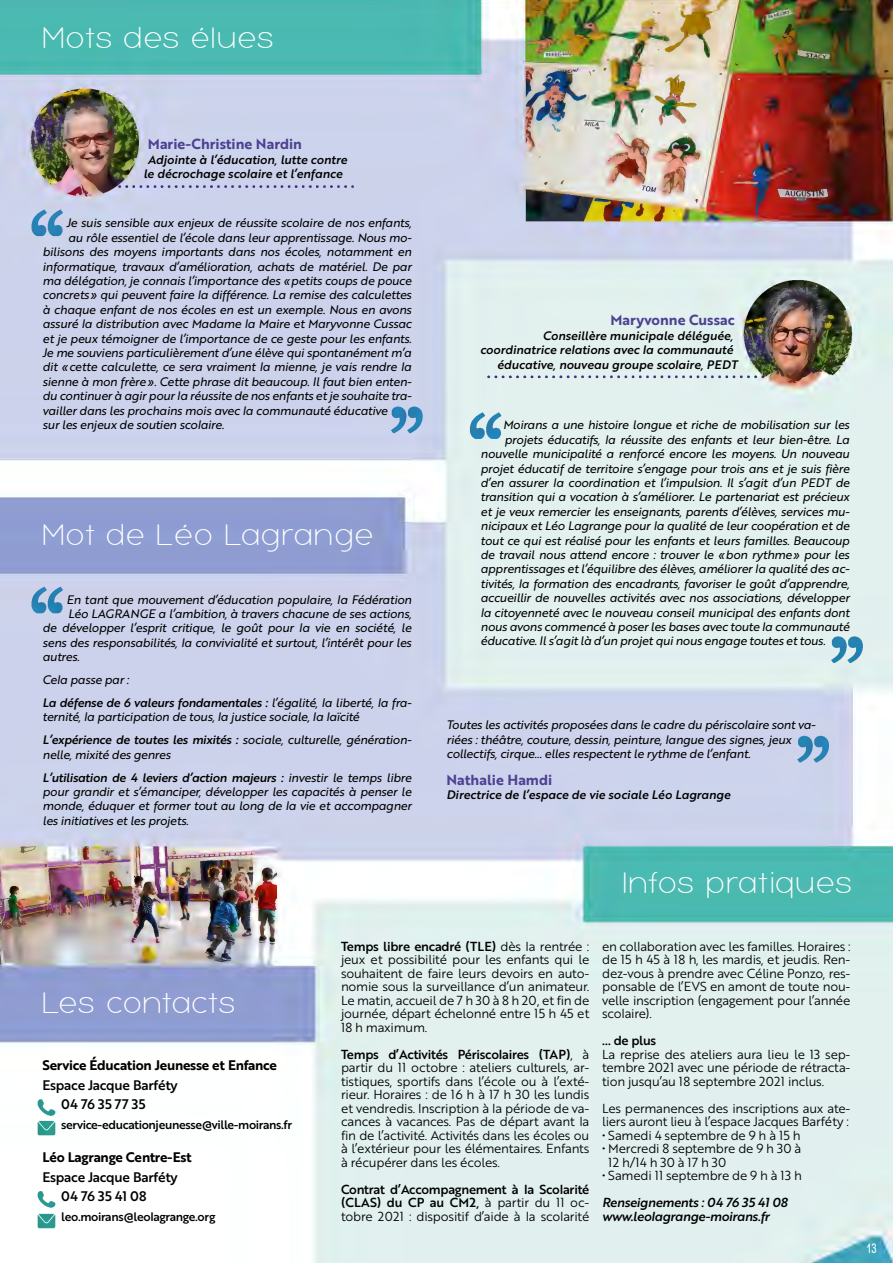
<style>
.page{position:relative;width:893px;height:1263px;background:#fff}
.page>*{position:absolute;margin:0;border:0;box-sizing:border-box;transform-origin:0 0}
.t1{font:200 33px "Bubbleboddy";letter-spacing:.05em;color:#fff}
.t2{font:14.25px "Brother 1816 Bold";color:#4c4192}
.t3{font:13.5px/19.5px "Brother 1816 Medium";letter-spacing:-.02em;color:#000}
.t4{font:13.5px "Brother 1816 Bold";letter-spacing:-.02em;color:#000}
.t5{font:13.5px "Carl Marx";color:#fff}
.t6{font:12.75px/13.5px "Brother 1816 Book";letter-spacing:-.02em;color:#000;text-align:justify}
.t7{font:12.75px/13.5px "Brother 1816 Medium";letter-spacing:-.02em;color:#000}
.t8{font:12.75px/13.5px "Brother 1816 Medium Italic";letter-spacing:-.02em;color:#000}
.t9{font:12px/14.4px "Brother 1816 Regular Italic";letter-spacing:-.02em;color:#000;text-align:justify}
.t10{font:12px/14.4px "Brother 1816 Medium Italic";color:#000;text-align:center}
.t11{font:12px "Brother 1816 Medium Italic";letter-spacing:-.02em;color:#000}
.t12{font:12px "Brother 1816 Medium";letter-spacing:-.03em;color:#000}
.s1{font-family:"Brother 1816 Regular Italic"}
.s2{font-family:"Brother 1816 Book"}
</style>
<div class="page">
<img style="left:0;top:0;width:893px;height:1263px">
<h1 class="t1" style="left:43px;top:21px;width:232px">Mots des élues</h1>
<p class="t2" style="left:148px;top:133px;width:156px">Marie-Christine Nardin</p>
<p class="t10" style="left:143px;top:152px;width:205px">Adjointe à l’éducation, lutte contre le décrochage scolaire et l’enfance</p>
<p class="t9" style="left:67px;top:215px;width:346px">Je suis sensible aux enjeux de réussite scolaire de nos enfants,</p>
<p class="t9" style="left:68px;top:230px;width:345px">au rôle essentiel de l’école dans leur apprentissage. Nous mo-</p>
<p class="t9" style="left:43px;top:244px;width:371px">bilisons des moyens importants dans nos écoles, notamment en</p>
<p class="t9" style="left:43px;top:259px;width:371px">informatique, travaux d’amélioration, achats de matériel. De par</p>
<p class="t9" style="left:43px;top:273px;width:370px">ma délégation, je connais l’importance des «petits coups de pouce</p>
<p class="t9" style="left:43px;top:287px;width:370px">concrets» qui peuvent faire la différence. La remise des calculettes</p>
<p class="t9" style="left:43px;top:302px;width:370px">à chaque enfant de nos écoles en est un exemple. Nous en avons</p>
<p class="t9" style="left:43px;top:316px;width:371px">assuré la distribution avec Madame la Maire et Maryvonne Cussac</p>
<p class="t9" style="left:43px;top:331px;width:371px">et je peux témoigner de l’importance de ce geste pour les enfants.</p>
<p class="t9" style="left:43px;top:345px;width:370px">Je me souviens particulièrement d’une élève qui spontanément m’a</p>
<p class="t9" style="left:43px;top:359px;width:371px">dit «cette calculette, ce sera vraiment la mienne, je vais rendre la</p>
<p class="t9" style="left:43px;top:374px;width:371px">sienne à mon frère». Cette phrase dit beaucoup. Il faut bien enten-</p>
<p class="t9" style="left:43px;top:388px;width:371px">du continuer à agir pour la réussite de nos enfants et je souhaite tra-</p>
<p class="t9" style="left:43px;top:403px;width:347px">vailler dans les prochains mois avec la communauté éducative</p>
<p class="t9" style="left:43px;top:417px;width:183px">sur les enjeux de soutien scolaire.</p>
<p class="t9" style="left:503px;top:417px;width:348px">Moirans a une histoire longue et riche de mobilisation sur les</p>
<p class="t9" style="left:504px;top:432px;width:346px">projets éducatifs, la réussite des enfants et leur bien-être. La</p>
<p class="t9" style="left:480px;top:446px;width:370px">nouvelle municipalité a renforcé encore les moyens. Un nouveau</p>
<p class="t9" style="left:480px;top:461px;width:371px">projet éducatif de territoire s’engage pour trois ans et je suis fière</p>
<p class="t9" style="left:480px;top:475px;width:371px">d’en assurer la coordination et l’impulsion. Il s’agit d’un PEDT de</p>
<p class="t9" style="left:480px;top:489px;width:370px">transition qui a vocation à s’améliorer. Le partenariat est précieux</p>
<p class="t9" style="left:480px;top:504px;width:371px">et je veux remercier les enseignants, parents d’élèves, services mu-</p>
<p class="t9" style="left:480px;top:518px;width:370px">nicipaux et Léo Lagrange pour la qualité de leur coopération et de</p>
<p class="t9" style="left:480px;top:533px;width:370px">tout ce qui est réalisé pour les enfants et leurs familles. Beaucoup</p>
<p class="t9" style="left:480px;top:547px;width:371px">de travail nous attend encore : trouver le «bon rythme» pour les</p>
<p class="t9" style="left:480px;top:561px;width:371px">apprentissages et l’équilibre des élèves, améliorer la qualité des ac-</p>
<p class="t9" style="left:480px;top:576px;width:370px">tivités, la formation des encadrants, favoriser le goût d’apprendre,</p>
<p class="t9" style="left:480px;top:590px;width:371px">accueillir de nouvelles activités avec nos associations, développer</p>
<p class="t9" style="left:480px;top:605px;width:370px">la citoyenneté avec le nouveau conseil municipal des enfants dont</p>
<p class="t9" style="left:480px;top:619px;width:370px">nous avons commencé à poser les bases avec toute la communauté</p>
<p class="t9" style="left:480px;top:633px;width:346px">éducative. Il s’agit là d’un projet qui nous engage toutes et tous.</p>
<p class="t2" style="left:610px;top:309px;width:126px">Maryvonne Cussac</p>
<p class="t10" style="left:543px;top:328px;width:192px">Conseillère municipale déléguée,</p>
<p class="t10" style="left:480px;top:342px;width:255px">coordinatrice relations avec la communauté</p>
<p class="t10" style="left:497px;top:357px;width:242px">éducative, nouveau groupe scolaire, PEDT</p>
<h1 class="t1" style="left:43px;top:518px;width:332px">Mot de Léo Lagrange</h1>
<p class="t9" style="left:67px;top:591px;width:347px">En tant que mouvement d’éducation populaire, la Fédération</p>
<p class="t9" style="left:68px;top:606px;width:345px">Léo LAGRANGE a l’ambition, à travers chacune de ses actions,</p>
<p class="t9" style="left:43px;top:620px;width:370px">de développer l’esprit critique, le goût pour la vie en société, le</p>
<p class="t9" style="left:43px;top:635px;width:371px">sens des responsabilités, la convivialité et surtout, l’intérêt pour les</p>
<p class="t9" style="left:43px;top:649px;width:39px">autres.</p>
<p class="t9" style="left:43px;top:672px;width:88px">Cela passe par :</p>
<p class="t11" style="left:43px;top:693px;width:371px">La défense de 6 valeurs fondamentales : <span class="s1">l’égalité, la liberté, la fra-</span></p>
<p class="t9" style="left:43px;top:709px;width:318px">ternité, la participation de tous, la justice sociale, la laïcité</p>
<p class="t11" style="left:43px;top:731px;width:371px">L’expérience de toutes les mixités : <span class="s1">sociale, culturelle, génération-</span></p>
<p class="t9" style="left:43px;top:747px;width:130px">nelle, mixité des genres</p>
<p class="t11" style="left:43px;top:768px;width:371px">L’utilisation de 4 leviers d’action majeurs : <span class="s1">investir le temps libre</span></p>
<p class="t9" style="left:43px;top:784px;width:371px">pour grandir et s’émanciper, développer les capacités à penser le monde, éduquer et former tout au long de la vie et accompagner les initiatives et les projets.</p>
<p class="t9" style="left:446px;top:717px;width:371px;text-align:left">Toutes les activités proposées dans le cadre du périscolaire sont va&shy;riées : théâtre, couture, dessin, peinture, langue des signes, jeux collectifs, cirque… elles respectent le rythme de l’enfant.</p>
<p class="t2" style="left:446px;top:768px;width:107px">Nathalie Hamdi</p>
<p class="t10" style="left:446px;top:787px;width:286px">Directrice de l’espace de vie sociale Léo Lagrange</p>
<h1 class="t1" style="left:43px;top:985px;width:194px">Les contacts</h1>
<p class="t4" style="left:43px;top:1055px;width:236px">Service Éducation Jeunesse et Enfance</p>
<p class="t3" style="left:61px;top:1075px;width:118px;text-indent:-19px">Espace Jacque Barféty<br>04 76 35 77 35</p>
<p class="t12" style="left:61px;top:1115px;width:232px">service-educationjeunesse@ville-moirans.fr</p>
<p class="t4" style="left:43px;top:1147px;width:151px">Léo Lagrange Centre-Est</p>
<p class="t3" style="left:61px;top:1166px;width:118px;text-indent:-19px">Espace Jacque Barféty<br>04 76 35 41 08</p>
<p class="t12" style="left:61px;top:1207px;width:156px">leo.moirans@leolagrange.org</p>
<h1 class="t1" style="left:623px;top:865px;width:230px">Infos pratiques</h1>
<p class="t7" style="left:341px;top:939px;width:250px">Temps libre encadré (TLE) <span class="s2">dès la rentrée :</span></p>
<p class="t6" style="left:341px;top:952px;width:250px">jeux et possibilité pour les enfants qui le souhaitent de faire leurs devoirs en auto&shy;nomie sous la surveillance d’un animateur.<br>Le matin, accueil de 7 h 30 à 8 h 20, et fin de journée, départ échelonné entre 15 h 45 et 18 h maximum.</p>
<p class="t7" style="left:341px;top:1047px;width:250px">Temps d’Activités Périscolaires (TAP)<span class="s2">, à</span></p>
<p class="t6" style="left:341px;top:1060px;width:250px">partir du 11 octobre : ateliers culturels, ar&shy;tistiques, sportifs dans l’école ou à l’exté&shy;rieur. Horaires : de 16 h à 17 h 30 les lundis et vendredis. Inscription à la période de va&shy;cances à vacances. Pas de départ avant la fin de l’activité. Activités dans les écoles ou à l’extérieur pour les élémentaires. Enfants à récupérer dans les écoles.</p>
<p class="t7" style="left:341px;top:1182px;width:250px">Contrat d’Accompagnement à la Scolarité (CLAS) du CP au CM2, <span class="s2">à partir du 11 oc-</span></p>
<p class="t6" style="left:341px;top:1209px;width:250px">tobre 2021 : dispositif d’aide à la scolarité</p>
<p class="t6" style="left:602px;top:939px;width:250px">en collaboration avec les familles. Horaires : de 15 h 45 à 18 h, les mardis, et jeudis. Ren&shy;dez-vous à prendre avec Céline Ponzo, res&shy;ponsable de l’EVS en amont de toute nou&shy;velle inscription (engagement pour l’année scolaire).</p>
<p class="t7" style="left:602px;top:1033px;width:56px">… de plus</p>
<p class="t6" style="left:602px;top:1047px;width:250px">La reprise des ateliers aura lieu le 13 sep&shy;tembre 2021 avec une période de rétracta&shy;tion jusqu’au 18 septembre 2021 inclus.</p>
<p class="t6" style="left:602px;top:1101px;width:250px">Les permanences des inscriptions aux ate&shy;liers auront lieu à l’espace Jacques Barféty :</p>
<p class="t6" style="left:602px;top:1128px;width:200px">• Samedi 4 septembre de 9 h à 15 h</p>
<p class="t6" style="left:608px;top:1141px;width:194px;text-indent:-6px">• Mercredi 8 septembre de 9 h 30 à<br>12 h/14 h 30 à 17 h 30</p>
<p class="t6" style="left:602px;top:1168px;width:201px">• Samedi 11 septembre de 9 h à 13 h</p>
<p class="t8" style="left:602px;top:1195px;width:187px">Renseignements : 04 76 35 41 08 www.leolagrange-moirans.fr</p>
<p class="t5" style="left:867px;top:1241px;width:11px">13</p>
</div>
